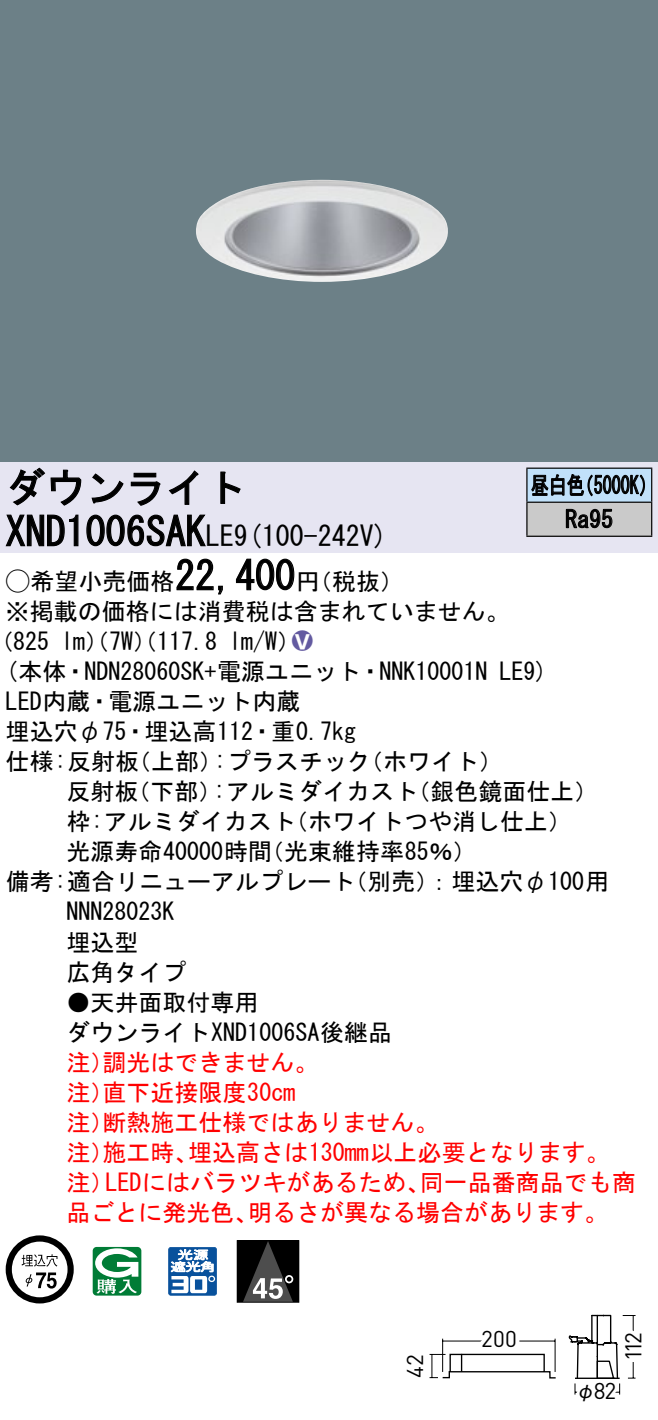
<style>
.page{position:relative;width:658px;height:1420px;background:#fff}
.page>*{position:absolute;margin:0;border:0;box-sizing:border-box;transform-origin:0 0}
.t1{font:40px "MS Gothic";color:#000}
.t2{font:28px "MS Gothic";color:#000}
.t3{font:24px/30px "MS Gothic";color:#000}
.t4{font:24px/30px "MS Gothic";color:#f00}
.t5{font:24px/34px "MS Gothic";color:#000;scale:.75 1}
.t6{font:24px "Ford Classification 1";color:#635aa0}
.t7{font:22.8px "DINOT";letter-spacing:-.02em;color:#000}
.t8{font:20px "Gothic BBB Pro Medium 90 pv RKSJ H";color:#000}
.s1{font-size:28px}
.s2{font-family:"Ford Classification 1"}
.s3{color:#fff}
</style>
<div class="page">
<div style="left:0;top:0;width:658px;height:462px;background:#6c8087"></div>
<img style="left:196px;top:180px;width:252px;height:102px">
<div style="left:0;top:462px;width:658px;height:90px;background:#e6e5f2"></div>
<svg style="left:9px;top:467px;width:73px;height:39px"></svg>
<svg style="left:91px;top:473px;width:33px;height:30px"></svg>
<svg style="left:130px;top:472px;width:30px;height:34px"></svg>
<svg style="left:168px;top:470px;width:30px;height:35px"></svg>
<svg style="left:220px;top:471px;width:21px;height:33px"></svg>
<svg style="left:5px;top:514px;width:74px;height:32px"></svg>
<svg style="left:86px;top:514px;width:120px;height:32px"></svg>
<svg style="left:176px;top:558px;width:47px;height:37px"></svg>
<svg style="left:236px;top:558px;width:59px;height:32px"></svg>
<svg style="left:6px;top:1235px;width:68px;height:68px"></svg>
<svg style="left:93px;top:1246px;width:48px;height:49px"></svg>
<svg style="left:168px;top:1247px;width:49px;height:48px"></svg>
<div style="left:237px;top:1239px;width:62px;height:63px;border:1px solid #000"></div>
<div style="left:237px;top:1240px;width:62px;height:61px;background:#000"></div>
<svg style="left:243px;top:1241px;width:50px;height:60px"></svg>
<div style="left:527px;top:468px;width:124px;height:34px;background:#c1e1fa"></div>
<div style="left:527px;top:502px;width:124px;height:34px;background:#cacaca"></div>
<hr style="left:526px;top:467px;width:126px;height:2px;background:#000">
<hr style="left:526px;top:468px;width:1px;height:33px;background:#000">
<hr style="left:651px;top:468px;width:1px;height:33px;background:#000">
<hr style="left:526px;top:501px;width:126px;height:2px;background:#000">
<hr style="left:526px;top:502px;width:1px;height:33px;background:#000">
<hr style="left:651px;top:502px;width:1px;height:33px;background:#000">
<hr style="left:526px;top:535px;width:126px;height:2px;background:#000">
<svg style="left:531px;top:474px;width:114px;height:23px"></svg>
<svg style="left:565px;top:508px;width:47px;height:20px"></svg>
<svg style="left:429px;top:1338px;width:127px;height:41px"></svg>
<svg style="left:568px;top:1314px;width:68px;height:81px"></svg>
<h1 class="t1" style="left:6px;top:467px;width:242px">ダウンライト</h1>
<p class="t2" style="left:234px;top:522px;width:155px">(9 100-242 (V</p>
<h1 class="t1" style="left:6px;top:511px;width:230px">XND1006SAK<span class="s1">LE</span></h1>
<h1 class="t1" style="left:175px;top:555px;width:121px">22,400</h1>
<p class="t3" style="left:6px;top:566px;width:505px"><span class="s2">A</span>希望小売価格<br>※掲載の価格には消費税は含まれていません。</p>
<p class="t6" style="left:292px;top:629px;width:22px">2<span class="s3">8</span></p>
<p class="t3" style="left:296px;top:566px;width:109px">（円税抜(</p>
<p class="t3" style="left:229px;top:626px;width:73px">l m (W/</p>
<p class="t3" style="left:-11px;top:626px;width:62px">（825</p>
<p class="t3" style="left:61px;top:626px;width:158px">lm）（ ）（W 7 117.8</p>
<p class="t5" style="left:565px;top:468px;width:65px;text-indent:-34px">昼白色<br>Ra95</p>
<p class="t5" style="left:575px;top:468px;width:109px">（5000 (K</p>
<p class="t3" style="left:6px;top:656px;width:483px">(本体・NDN28060SK+電源ユニット・NNK10001N</p>
<p class="t3" style="left:6px;top:686px;width:296px">LED内蔵・電源ユニット内蔵</p>
<p class="t3" style="left:6px;top:716px;width:352px">埋込穴φ75・埋込高112・重0.7kg</p>
<p class="t3" style="left:359px;top:746px;width:145px">（ホワイト(</p>
<p class="t3" style="left:214px;top:746px;width:158px">:プラスチック</p>
<p class="t3" style="left:6px;top:746px;width:135px">仕様:反射板</p>
<p class="t3" style="left:127px;top:746px;width:97px">（上部）</p>
<p class="t3" style="left:499px;top:656px;width:50px">LE (9</p>
<p class="t3" style="left:66px;top:776px;width:74px">反射板</p>
<p class="t3" style="left:126px;top:776px;width:97px">（下部）</p>
<p class="t3" style="left:213px;top:776px;width:206px">:アルミダイカスト</p>
<p class="t3" style="left:406px;top:776px;width:193px">（銀色鏡面仕上(</p>
<p class="t3" style="left:260px;top:806px;width:218px;text-indent:-193px">枠:アルミダイカスト<br>（光束維持率85％(</p>
<p class="t3" style="left:284px;top:806px;width:289px">（ホワイトつや消し仕上(</p>
<p class="t3" style="left:66px;top:836px;width:207px">光源寿命40000時間</p>
<p class="t3" style="left:66px;top:866px;width:290px;text-indent:-61px">備考:適合リニューアルプレート<br>NNN28023K<br>埋込型<br>広角タイプ</p>
<p class="t3" style="left:66px;top:986px;width:327px">●天井面取付専用<br>ダウンライトXND1006SA後継品</p>
<p class="t4" style="left:102px;top:1046px;width:217px">調光はできません。</p>
<p class="t3" style="left:343px;top:866px;width:267px">（別売：）埋込穴φ100用</p>
<p class="t4" style="left:102px;top:1046px;width:194px;text-indent:-36px">注）<br>直下近接限度30cm</p>
<p class="t4" style="left:102px;top:1076px;width:337px;text-indent:-36px">注）<br>断熱施工仕様ではありません。</p>
<p class="t4" style="left:66px;top:1106px;width:49px">注）</p>
<p class="t4" style="left:188px;top:1136px;width:423px">埋込高さは130mm以上必要となります。</p>
<p class="t4" style="left:102px;top:1136px;width:97px">施工時、</p>
<p class="t4" style="left:66px;top:1136px;width:49px">注）</p>
<p class="t4" style="left:66px;top:1166px;width:49px">注）</p>
<p class="t4" style="left:105px;top:1166px;width:326px">LEDにはバラツキがあるため、</p>
<p class="t4" style="left:420px;top:1166px;width:217px">同一品番商品でも商</p>
<p class="t4" style="left:66px;top:1196px;width:193px">品ごとに発光色、</p>
<p class="t4" style="left:248px;top:1196px;width:362px">明るさが異なる場合があります。</p>
<p class="t7" style="left:399px;top:1377px;width:25px;rotate:-90deg">42</p>
<p class="t7" style="left:481px;top:1322px;width:37px">200</p>
<p class="t7" style="left:593px;top:1374px;width:24px">82</p>
<p class="t8" style="left:575px;top:1374px;width:21px">φ</p>
<p class="t7" style="left:617px;top:1360px;width:30px;rotate:-90deg">112</p>
</div>
